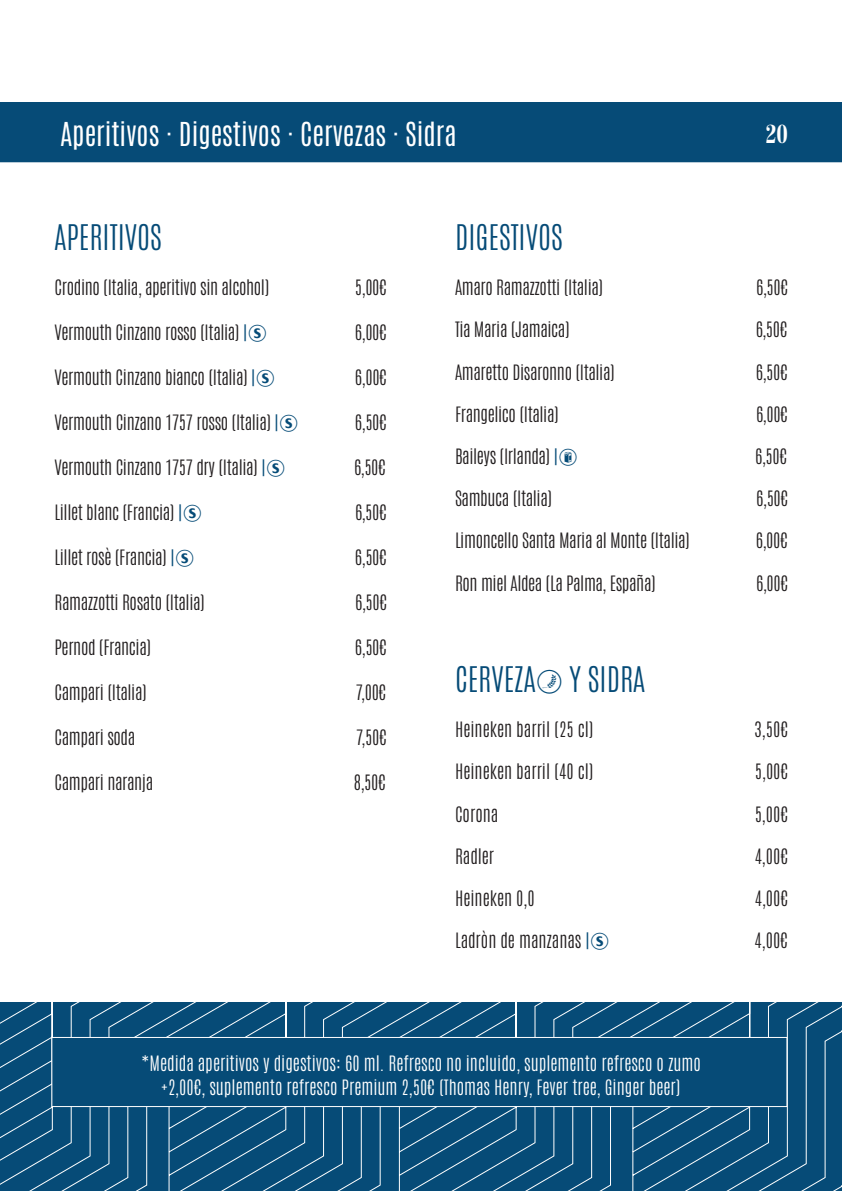
<style>
.page{position:relative;width:842px;height:1191px;background:#fff}
.page>*{position:absolute;margin:0;border:0;box-sizing:border-box;transform-origin:0 0}
.t1{font:100 30px "Antonio";color:#064b77}
.t2{font:300 28px "Antonio";color:#fff}
.t3{font:700 condensed 28px "Regional";color:#fff}
.t4{font:100 18px "Antonio";letter-spacing:-.02em;color:#231f20}
.t5{font:100 18px "Antonio";color:#fff}
.t6{font:100 18px "Antonio";color:#231f20}
.s1{color:#054b77}
</style>
<div class="page">
<svg style="left:0;top:1003px;width:841px;height:188px;background:#13557e"></svg>
<svg style="left:841px;top:1003px;width:1px;height:188px"></svg>
<div style="left:51px;top:1037px;width:736px;height:70px;background:#064b77;border:1px solid #fff"></div>
<div style="left:0;top:102px;width:842px;height:60px;background:#064b77"></div>
<p class="t2" style="left:60px;top:115px;width:397px">Aperitivos · Digestivos · Cervezas · Sidra</p>
<p class="t3" style="left:766px;top:118px;width:24px">20</p>
<p class="t1" style="left:55px;top:217px;width:109px">APERITIVOS</p>
<p class="t4" style="left:55px;top:275px;width:216px">Crodino (Italia, aperitivo sin alcohol)</p>
<p class="t4" style="left:355px;top:275px;width:34px">5,00€</p>
<p class="t4" style="left:55px;top:320px;width:194px">Vermouth Cinzano rosso (Italia) <span class="s1">|</span></p>
<p class="t4" style="left:355px;top:320px;width:34px">6,00€</p>
<p class="t4" style="left:55px;top:365px;width:202px">Vermouth Cinzano bianco (Italia) <span class="s1">|</span></p>
<p class="t4" style="left:355px;top:365px;width:34px">6,00€</p>
<p class="t4" style="left:55px;top:410px;width:226px">Vermouth Cinzano 1757 rosso (Italia) <span class="s1">|</span></p>
<p class="t4" style="left:355px;top:410px;width:34px">6,50€</p>
<p class="t4" style="left:55px;top:455px;width:213px">Vermouth Cinzano 1757 dry (Italia) <span class="s1">|</span></p>
<p class="t4" style="left:354px;top:455px;width:33px">6,50€</p>
<p class="t4" style="left:55px;top:500px;width:129px">Lillet blanc (Francia) <span class="s1">|</span></p>
<p class="t4" style="left:355px;top:500px;width:33px">6,50€</p>
<p class="t4" style="left:55px;top:545px;width:122px">Lillet rosè (Francia) <span class="s1">|</span></p>
<p class="t4" style="left:355px;top:545px;width:34px">6,50€</p>
<p class="t4" style="left:55px;top:590px;width:152px">Ramazzotti Rosato (Italia)</p>
<p class="t4" style="left:355px;top:590px;width:34px">6,50€</p>
<p class="t4" style="left:55px;top:635px;width:98px">Pernod (Francia)</p>
<p class="t4" style="left:355px;top:635px;width:34px">6,50€</p>
<p class="t4" style="left:55px;top:680px;width:94px">Campari (Italia)</p>
<p class="t4" style="left:356px;top:680px;width:32px">7,00€</p>
<p class="t4" style="left:55px;top:725px;width:82px">Campari soda</p>
<p class="t4" style="left:356px;top:725px;width:32px">7,50€</p>
<p class="t4" style="left:55px;top:770px;width:100px">Campari naranja</p>
<p class="t4" style="left:354px;top:770px;width:33px">8,50€</p>
<p class="t1" style="left:455px;top:217px;width:109px">DIGESTIVOS</p>
<p class="t4" style="left:455px;top:275px;width:150px">Amaro Ramazzotti (Italia)</p>
<p class="t4" style="left:756px;top:275px;width:34px">6,50€</p>
<p class="t4" style="left:455px;top:317px;width:116px">Tia Maria (Jamaica)</p>
<p class="t4" style="left:756px;top:317px;width:33px">6,50€</p>
<p class="t4" style="left:455px;top:359px;width:161px">Amaretto Disaronno (Italia)</p>
<p class="t4" style="left:756px;top:359px;width:33px">6,50€</p>
<p class="t4" style="left:455px;top:402px;width:105px">Frangelico (Italia)</p>
<p class="t4" style="left:756px;top:402px;width:33px">6,00€</p>
<p class="t4" style="left:455px;top:444px;width:104px">Baileys (Irlanda) <span class="s1">|</span></p>
<p class="t4" style="left:755px;top:444px;width:33px">6,50€</p>
<p class="t4" style="left:455px;top:486px;width:99px">Sambuca (Italia)</p>
<p class="t4" style="left:756px;top:486px;width:34px">6,50€</p>
<p class="t4" style="left:455px;top:528px;width:237px">Limoncello Santa Maria al Monte (Italia)</p>
<p class="t4" style="left:756px;top:528px;width:34px">6,00€</p>
<p class="t4" style="left:455px;top:570px;width:202px">Ron miel Aldea (La Palma, España)</p>
<p class="t4" style="left:756px;top:570px;width:34px">6,00€</p>
<p class="t1" style="left:455px;top:659px;width:192px">CERVEZA Y SIDRA</p>
<p class="t6" style="left:455px;top:717px;width:140px">Heineken barril (25 cl)</p>
<p class="t4" style="left:755px;top:717px;width:35px">3,50€</p>
<p class="t6" style="left:455px;top:759px;width:140px">Heineken barril (40 cl)</p>
<p class="t4" style="left:755px;top:759px;width:35px">5,00€</p>
<p class="t4" style="left:455px;top:801px;width:45px">Corona</p>
<p class="t4" style="left:755px;top:801px;width:35px">5,00€</p>
<p class="t4" style="left:455px;top:844px;width:41px">Radler</p>
<p class="t4" style="left:755px;top:844px;width:35px">4,00€</p>
<p class="t6" style="left:455px;top:886px;width:81px">Heineken 0,0</p>
<p class="t4" style="left:755px;top:886px;width:35px">4,00€</p>
<p class="t6" style="left:455px;top:928px;width:136px">Ladròn de manzanas <span class="s1">|</span></p>
<p class="t4" style="left:755px;top:928px;width:35px">4,00€</p>
<p class="t5" style="left:141px;top:1050px;width:561px">*Medida aperitivos y digestivos: 60 ml. Refresco no incluido, suplemento refresco o zumo</p>
<p class="t5" style="left:161px;top:1074px;width:521px">+2,00€, suplemento refresco Premium 2,50€ (Thomas Henry, Fever tree, Ginger beer)</p>
</div>
